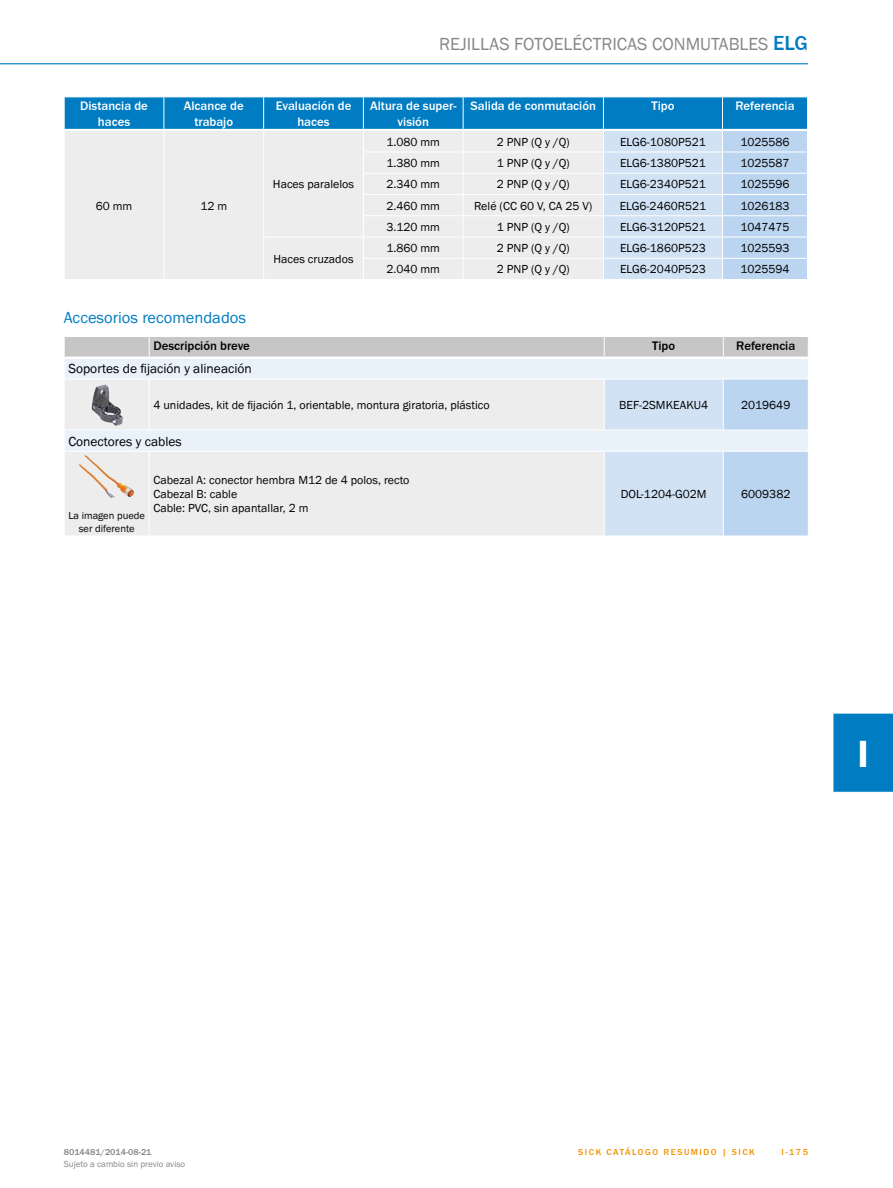
<style>
.page{position:relative;width:893px;height:1188px;background:#fff}
.page>*{position:absolute;margin:0;border:0;box-sizing:border-box;transform-origin:0 0}
.t1{font:700 39px "SICK Franklin";color:#fff}
.t2{font:500 21px "SICK Franklin";color:#007cc2}
.t3{font:18px "SICK Franklin";color:#878787}
.t4{font:16.5px "SICK Franklin";color:#007cc2}
.t5{font:13.5px "SICK Franklin";color:#000}
.t6{font:500 12.75px/15.3px "SICK Franklin";color:#fff;text-align:center}
.t7{font:500 12.75px "SICK Franklin";color:#000}
.t8{font:12px/14.4px "SICK Franklin";color:#000}
.t9{font:10.5px/12.6px "SICK Franklin";color:#000;text-align:center}
.t10{font:500 9px "SICK Franklin";letter-spacing:.17em;color:#f39200}
.t11{font:9px "SICK Franklin";color:#878787}
.t12{font:500 9px "SICK Franklin";color:#878787}
</style>
<div class="page">
<hr style="left:0;top:63px;width:808px;height:1px;background:#007cc2">
<svg style="left:64px;top:97px;width:744px;height:182px;background:#bdd6e7"></svg>
<svg style="left:64px;top:337px;width:744px;height:199px;background:#e1e7ed"></svg>
<hr style="left:149px;top:430px;width:455px;height:1px;background:#fff">
<hr style="left:604px;top:430px;width:119px;height:1px;background:#fff">
<hr style="left:723px;top:430px;width:86px;height:1px;background:#fff">
<hr style="left:64px;top:451px;width:85px;height:1px;background:#fff">
<hr style="left:149px;top:451px;width:455px;height:1px;background:#fff">
<hr style="left:604px;top:451px;width:119px;height:1px;background:#fff">
<hr style="left:723px;top:451px;width:86px;height:1px;background:#fff">
<img style="left:92px;top:385px;width:31px;height:41px">
<img style="left:84px;top:456px;width:50px;height:41px">
<div style="left:833px;top:713px;width:60px;height:80px;background:#007cc2"></div>
<h3 class="t3" style="left:439px;top:32px;width:21px">Rejillas</h3>
<h3 class="t3" style="left:514px;top:32px;width:11px">fotoeléctricas</h3>
<h3 class="t3" style="left:652px;top:32px;width:12px">conmutables</h3>
<h2 class="t2" style="left:773px;top:30px;width:36px">ELG</h2>
<p class="t6" style="left:80px;top:99px;width:69px">Distancia de haces</p>
<p class="t6" style="left:184px;top:99px;width:61px">Alcance de trabajo</p>
<p class="t6" style="left:276px;top:99px;width:77px">Evaluación de haces</p>
<p class="t6" style="left:370px;top:99px;width:88px">Altura de super&shy;visión</p>
<p class="t6" style="left:471px;top:99px;width:127px">Salida de conmutación</p>
<p class="t6" style="left:651px;top:99px;width:24px">Tipo</p>
<p class="t6" style="left:735px;top:99px;width:61px">Referencia</p>
<p class="t8" style="left:96px;top:198px;width:38px">60 mm</p>
<p class="t8" style="left:200px;top:198px;width:28px">12 m</p>
<p class="t8" style="left:273px;top:177px;width:83px">Haces paralelos</p>
<p class="t8" style="left:273px;top:252px;width:82px">Haces cruzados</p>
<p class="t8" style="left:386px;top:135px;width:55px">1.080 mm</p>
<p class="t8" style="left:497px;top:135px;width:75px">2 PNP (Q y /Q)</p>
<p class="t8" style="left:620px;top:135px;width:87px">ELG6-1080P521</p>
<p class="t8" style="left:740px;top:135px;width:51px">1025586</p>
<p class="t8" style="left:386px;top:156px;width:55px">1.380 mm</p>
<p class="t8" style="left:497px;top:156px;width:75px">1 PNP (Q y /Q)</p>
<p class="t8" style="left:620px;top:156px;width:87px">ELG6-1380P521</p>
<p class="t8" style="left:740px;top:156px;width:51px">1025587</p>
<p class="t8" style="left:386px;top:177px;width:55px">2.340 mm</p>
<p class="t8" style="left:497px;top:177px;width:75px">2 PNP (Q y /Q)</p>
<p class="t8" style="left:620px;top:177px;width:87px">ELG6-2340P521</p>
<p class="t8" style="left:740px;top:177px;width:51px">1025596</p>
<p class="t8" style="left:386px;top:198px;width:55px">2.460 mm</p>
<p class="t8" style="left:474px;top:198px;width:120px">Relé (CC 60 V, CA 25 V)</p>
<p class="t8" style="left:620px;top:198px;width:88px">ELG6-2460R521</p>
<p class="t8" style="left:740px;top:198px;width:51px">1026183</p>
<p class="t8" style="left:386px;top:220px;width:55px">3.120 mm</p>
<p class="t8" style="left:497px;top:220px;width:75px">1 PNP (Q y /Q)</p>
<p class="t8" style="left:620px;top:220px;width:87px">ELG6-3120P521</p>
<p class="t8" style="left:740px;top:220px;width:51px">1047475</p>
<p class="t8" style="left:386px;top:241px;width:55px">1.860 mm</p>
<p class="t8" style="left:497px;top:241px;width:75px">2 PNP (Q y /Q)</p>
<p class="t8" style="left:620px;top:241px;width:87px">ELG6-1860P523</p>
<p class="t8" style="left:740px;top:241px;width:51px">1025593</p>
<p class="t8" style="left:386px;top:262px;width:55px">2.040 mm</p>
<p class="t8" style="left:497px;top:262px;width:75px">2 PNP (Q y /Q)</p>
<p class="t8" style="left:620px;top:262px;width:87px">ELG6-2040P523</p>
<p class="t8" style="left:740px;top:262px;width:51px">1025594</p>
<h3 class="t4" style="left:64px;top:308px;width:184px">Accesorios recomendados</h3>
<p class="t7" style="left:153px;top:338px;width:98px">Descripción breve</p>
<p class="t7" style="left:652px;top:338px;width:24px">Tipo</p>
<p class="t7" style="left:736px;top:338px;width:61px">Referencia</p>
<p class="t5" style="left:68px;top:360px;width:185px">Soportes de fijación y alineación</p>
<p class="t8" style="left:153px;top:398px;width:338px">4 unidades, kit de fijación 1, orientable, montura giratoria, plástico</p>
<p class="t8" style="left:619px;top:398px;width:91px">BEF-2SMKEAKU4</p>
<p class="t8" style="left:741px;top:398px;width:51px">2019649</p>
<p class="t5" style="left:68px;top:433px;width:115px">Conectores y cables</p>
<p class="t9" style="left:68px;top:510px;width:78px">La imagen puede ser diferente</p>
<p class="t8" style="left:153px;top:473px;width:257px">Cabezal A: conector hembra M12 de 4 polos, recto<br>Cabezal B: cable<br>Cable: PVC, sin apantallar, 2 m</p>
<p class="t8" style="left:621px;top:487px;width:87px">DOL-1204-G02M</p>
<p class="t8" style="left:741px;top:487px;width:51px">6009382</p>
<h1 class="t1" style="left:857px;top:730px;width:13px">I</h1>
<p class="t12" style="left:64px;top:1146px;width:89px">8014481/2014-08-21</p>
<p class="t10" style="left:578px;top:1146px;width:43px">SICK Catálogo</p>
<p class="t10" style="left:664px;top:1146px;width:8px">resumido</p>
<p class="t10" style="left:722px;top:1146px;width:34px">| SICK</p>
<p class="t11" style="left:64px;top:1159px;width:123px">Sujeto a cambio sin previo aviso</p>
<p class="t10" style="left:781px;top:1146px;width:28px">I-175</p>
</div>
